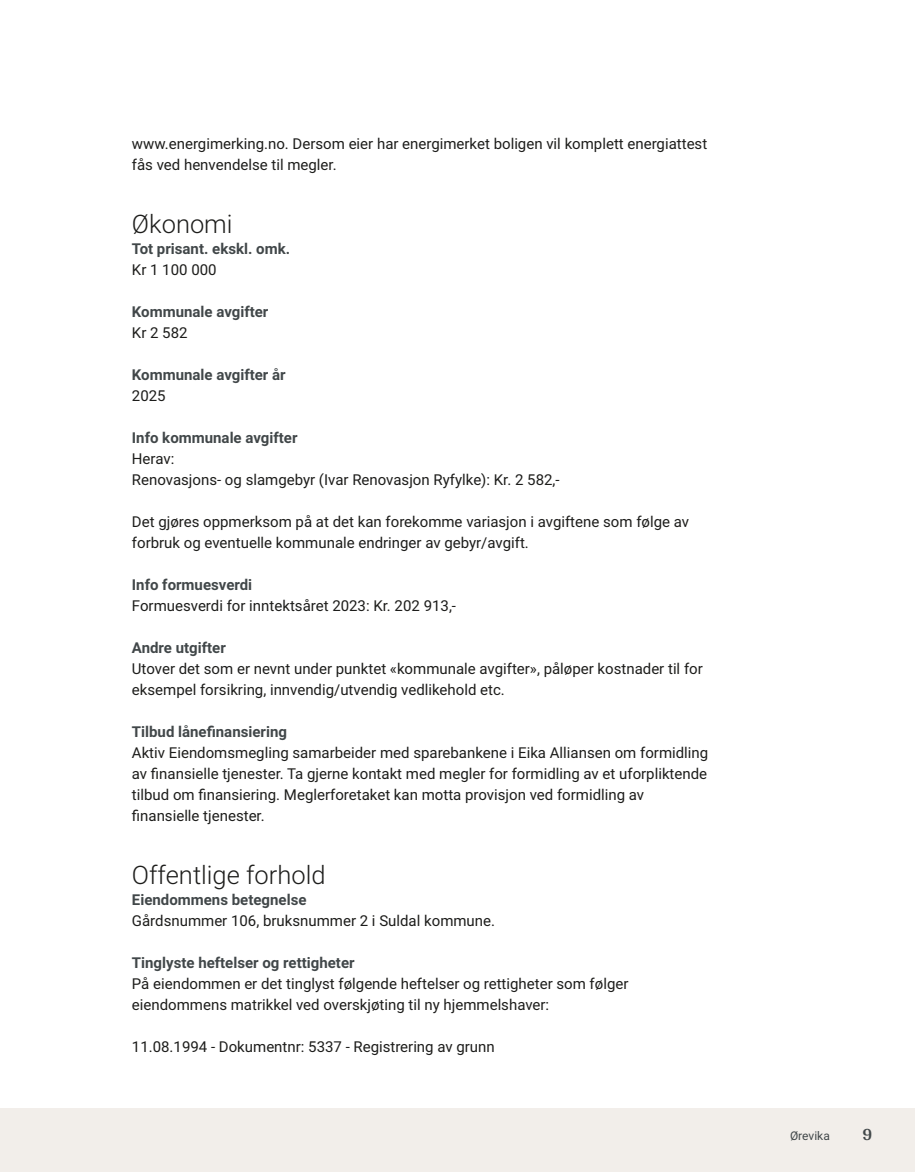
<style>
.page{position:relative;width:915px;height:1172px;background:#fff}
.page>*{position:absolute;margin:0;border:0;box-sizing:border-box;transform-origin:0 0}
.t1{font:300 25.5px "Roboto Vitec";color:#1d1d1b}
.t2{font:700 18px "Arya";color:#414749}
.t3{font:15px/21px "Roboto Vitec";color:#1d1d1b}
.t4{font:700 15px "Roboto Vitec";color:#414749}
.t5{font:12px "Roboto Vitec";color:#414749}
</style>
<div class="page">
<div style="left:0;top:1108px;width:914px;height:64px;background:#f2eeea"></div>
<p class="t3" style="left:132px;top:132px;width:576px">www.energimerking.no. Dersom eier har energimerket boligen vil komplett energiattest fås ved henvendelse til megler.</p>
<h1 class="t1" style="left:132px;top:206px;width:102px">Økonomi</h1>
<p class="t4" style="left:132px;top:238px;width:160px">Tot prisant. ekskl. omk.</p>
<p class="t3" style="left:132px;top:258px;width:86px">Kr 1 100 000</p>
<p class="t4" style="left:132px;top:301px;width:138px">Kommunale avgifter</p>
<p class="t3" style="left:132px;top:321px;width:57px">Kr 2 582</p>
<p class="t4" style="left:132px;top:364px;width:155px">Kommunale avgifter år</p>
<p class="t3" style="left:132px;top:384px;width:35px">2025</p>
<p class="t4" style="left:132px;top:427px;width:167px">Info kommunale avgifter</p>
<p class="t3" style="left:132px;top:447px;width:429px">Herav:<br>Renovasjons‑ og slamgebyr (Ivar Renovasjon Ryfylke): Kr. 2 582,‑</p>
<p class="t3" style="left:132px;top:510px;width:558px">Det gjøres oppmerksom på at det kan forekomme variasjon i avgiftene som følge av forbruk og eventuelle kommunale endringer av gebyr/ avgift.</p>
<p class="t4" style="left:132px;top:574px;width:122px">Info formuesverdi</p>
<p class="t3" style="left:132px;top:594px;width:325px">Formuesverdi for inntektsåret 2023: Kr. 202 913,‑</p>
<p class="t4" style="left:132px;top:637px;width:95px">Andre utgifter</p>
<p class="t3" style="left:132px;top:657px;width:572px">Utover det som er nevnt under punktet «kommunale avgifter», påløper kostnader til for eksempel forsikring, innvendig/ utvendig vedlikehold etc.</p>
<p class="t4" style="left:132px;top:721px;width:156px">Tilbud lånefinansiering</p>
<p class="t3" style="left:132px;top:741px;width:577px">Aktiv Eiendomsmegling samarbeider med sparebankene i Eika Alliansen om formidling av finansielle tjenester. Ta gjerne kontakt med megler for formidling av et uforpliktende tilbud om finansiering. Meglerforetaket kan motta provisjon ved formidling av finansielle tjenester.</p>
<h1 class="t1" style="left:132px;top:857px;width:195px">Offentlige forhold</h1>
<p class="t4" style="left:132px;top:889px;width:176px">Eiendommens betegnelse</p>
<p class="t3" style="left:132px;top:909px;width:364px">Gårdsnummer 106, bruksnummer 2 i Suldal kommune.</p>
<p class="t4" style="left:132px;top:952px;width:224px">Tinglyste heftelser og rettigheter</p>
<p class="t3" style="left:132px;top:972px;width:498px">På eiendommen er det tinglyst følgende heftelser og rettigheter som følger eiendommens matrikkel ved overskjøting til ny hjemmelshaver:</p>
<p class="t3" style="left:132px;top:1035px;width:364px">11.08.1994 ‑ Dokumentnr: 5337 ‑ Registrering av grunn</p>
<p class="t5" style="left:789px;top:1127px;width:41px">Ørevika</p>
<p class="t2" style="left:862px;top:1123px;width:11px">9</p>
</div>
